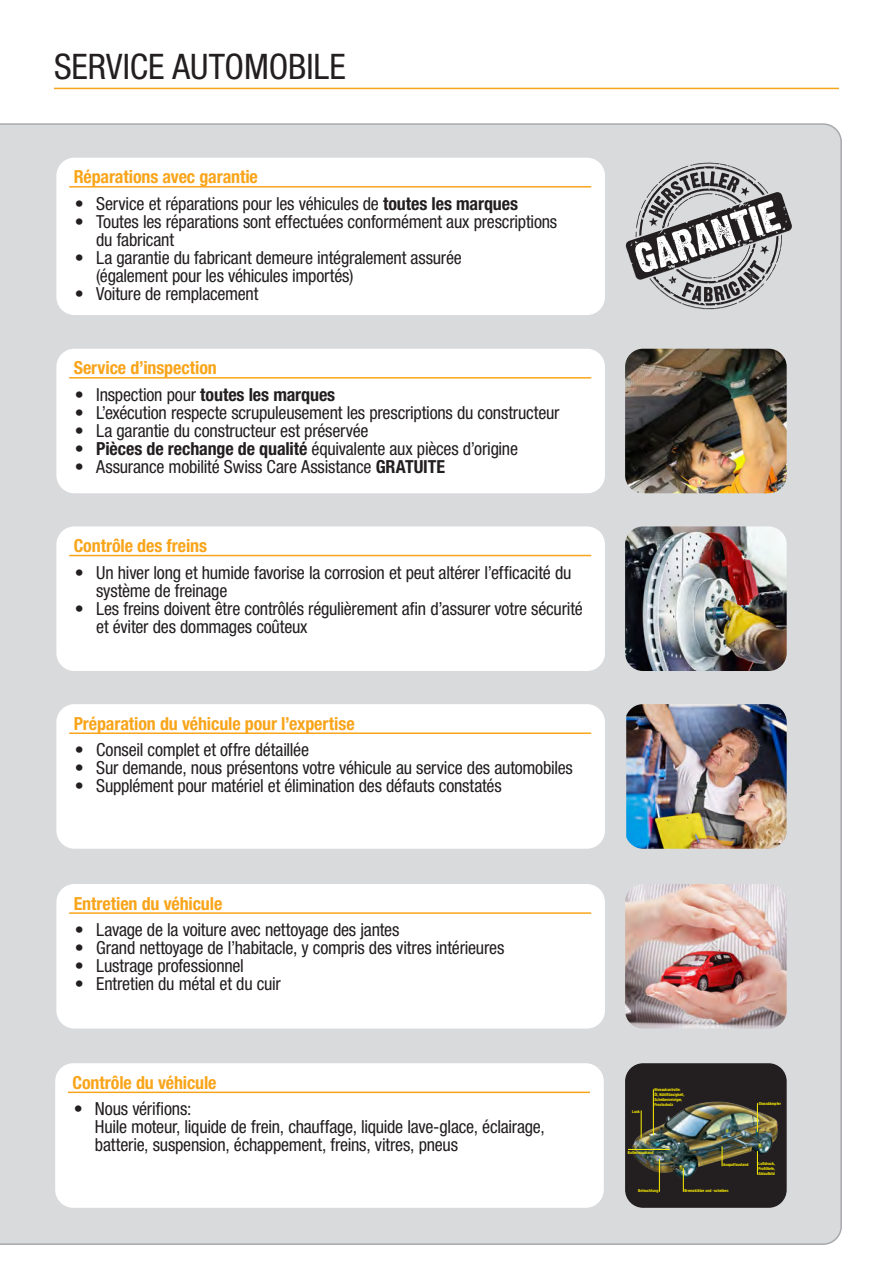
<style>
.page{position:relative;width:893px;height:1263px;background:#fff}
.page>*{position:absolute;margin:0;border:0;box-sizing:border-box;transform-origin:0 0}
.t1{font:condensed 35.25px "Helvetica Neue LT Std";color:#231f20}
.t2{font:condensed 18px/18px "Helvetica Neue LT Std";letter-spacing:-.01em;color:#231f20}
._3_Lauftext{font:700 condensed 18px "Helvetica Neue LT Std";letter-spacing:-.005em;color:#f9a51b}
.t3{font:700 condensed 18px "Helvetica Neue LT Std";letter-spacing:-.005em;color:#231f20}
.t4{font:700 condensed 4.05px/4.8px "Helvetica Neue LT Std";color:#fff101}
.s1{font-weight:700}
.s2{font-weight:400}
</style>
<div class="page">
<hr style="left:54px;top:88px;width:785px;height:1px;background:#f9a51b">
<div style="left:0;top:123px;width:842px;height:1122px;background:#d9dadc"></div>
<svg style="left:625px;top:162px;width:167px;height:148px;background:#a9a9aa"></svg>
<div style="left:56px;top:158px;width:549px;height:157px;background:#fff;border-radius:18px"></div>
<hr style="left:69px;top:186px;width:522px;height:2px;background:#f9a51b">
<div style="left:56px;top:349px;width:549px;height:144px;background:#fff;border-radius:18px"></div>
<hr style="left:69px;top:377px;width:522px;height:2px;background:#f9a51b">
<div style="left:56px;top:526px;width:549px;height:145px;background:#fff;border-radius:18px"></div>
<hr style="left:69px;top:555px;width:522px;height:1px;background:#f9a51b">
<div style="left:56px;top:704px;width:549px;height:145px;background:#fff;border-radius:18px"></div>
<hr style="left:69px;top:732px;width:522px;height:2px;background:#f9a51b">
<div style="left:56px;top:884px;width:549px;height:144px;background:#fff;border-radius:18px"></div>
<hr style="left:69px;top:912px;width:522px;height:2px;background:#f9a51b">
<img style="left:625px;top:526px;width:162px;height:145px">
<img style="left:625px;top:349px;width:162px;height:144px">
<div style="left:55px;top:1063px;width:549px;height:145px;background:#fff;border-radius:18px"></div>
<hr style="left:68px;top:1091px;width:522px;height:2px;background:#f9a51b">
<img style="left:625px;top:1063px;width:162px;height:145px">
<hr style="left:659px;top:1159px;width:1px;height:33px;background:#fff101">
<img style="left:625px;top:884px;width:162px;height:144px">
<img style="left:626px;top:704px;width:161px;height:145px">
<p class="t1" style="left:54px;top:46px;width:293px">SERVICE AUTOMOBILE</p>
<p class="_3_Lauftext" style="left:74px;top:166px;width:186px">Réparations avec garantie</p>
<p class="t2" style="left:75px;top:194px;width:445px">• Service et réparations pour les véhicules de <span class="s1">toutes les marques</span></p>
<p class="t2" style="left:96px;top:212px;width:463px;text-indent:-21px">• Toutes les réparations sont effectuées conformément aux prescriptions du fabricant</p>
<p class="t2" style="left:96px;top:248px;width:367px;text-indent:-21px">• La garantie du fabricant demeure intégralement assurée (également pour les véhicules importés)</p>
<p class="t2" style="left:75px;top:284px;width:185px">• Voiture de remplacement</p>
<p class="_3_Lauftext" style="left:74px;top:357px;width:145px">Service d’inspection</p>
<p class="t3" style="left:75px;top:383px;width:262px"><span class="s2">• Inspection pour</span> toutes les marques</p>
<p class="t2" style="left:75px;top:403px;width:486px">• L’exécution respecte scrupuleusement les prescriptions du constructeur</p>
<p class="t2" style="left:75px;top:421px;width:295px">• La garantie du constructeur est préservée</p>
<p class="t2" style="left:75px;top:439px;width:445px"><span class="s1">• Pièces de rechange de qualité</span> équivalente aux pièces d’origine</p>
<p class="t2" style="left:75px;top:457px;width:372px">• Assurance mobilité Swiss Care Assistance <span class="s1">GRATUITE</span></p>
<p class="_3_Lauftext" style="left:74px;top:535px;width:135px">Contrôle des freins</p>
<p class="t2" style="left:96px;top:563px;width:477px;text-indent:-21px">• Un hiver long et humide favorise la corrosion et peut altérer l’efficacité du système de freinage</p>
<p class="t2" style="left:96px;top:599px;width:488px;text-indent:-21px">• Les freins doivent être contrôlés régulièrement afin d’assurer votre sécurité et éviter des dommages coûteux</p>
<p class="_3_Lauftext" style="left:74px;top:712px;width:282px">Préparation du véhicule pour l’expertise</p>
<p class="t2" style="left:75px;top:741px;width:236px">• Conseil complet et offre détaillée</p>
<p class="t2" style="left:75px;top:759px;width:500px">• Sur demande, nous présentons votre véhicule au service des automobiles</p>
<p class="t2" style="left:75px;top:777px;width:428px">• Supplément pour matériel et élimination des défauts constatés</p>
<p class="_3_Lauftext" style="left:74px;top:892px;width:150px">Entretien du véhicule</p>
<p class="t2" style="left:75px;top:921px;width:326px">• Lavage de la voiture avec nettoyage des jantes</p>
<p class="t2" style="left:75px;top:939px;width:431px">• Grand nettoyage de l’habitacle, y compris des vitres intérieures</p>
<p class="t2" style="left:75px;top:957px;width:170px">• Lustrage professionnel</p>
<p class="t2" style="left:75px;top:975px;width:207px">• Entretien du métal et du cuir</p>
<p class="_3_Lauftext" style="left:72px;top:1071px;width:146px">Contrôle du véhicule</p>
<p class="t2" style="left:95px;top:1100px;width:451px;text-indent:-21px">• Nous vérifions:<br>Huile moteur, liquide de frein, chauffage, liquide lave-glace, éclairage, batterie, suspension, échappement, freins, vitres, pneus</p>
<p class="t4" style="left:632px;top:1109px;width:9px">Lack</p>
<p class="t4" style="left:654px;top:1087px;width:32px">Niveaukontrolle:<br>Öl, Kühlflüssigkeit,<br>Scheibenreiniger,<br>Frostschutz</p>
<p class="t4" style="left:759px;top:1101px;width:24px">Stossdämpfer</p>
<p class="t4" style="left:628px;top:1149px;width:27px">Batteriezustand</p>
<p class="t4" style="left:638px;top:1188px;width:22px">Beleuchtung</p>
<p class="t4" style="left:684px;top:1188px;width:46px">Bremsklötze und -scheiben</p>
<p class="t4" style="left:723px;top:1162px;width:27px">Auspuffzustand</p>
<p class="t4" style="left:758px;top:1161px;width:18px;text-align:justify">Luftdruck, Profiltiefe, Ablaufbild</p>
</div>
